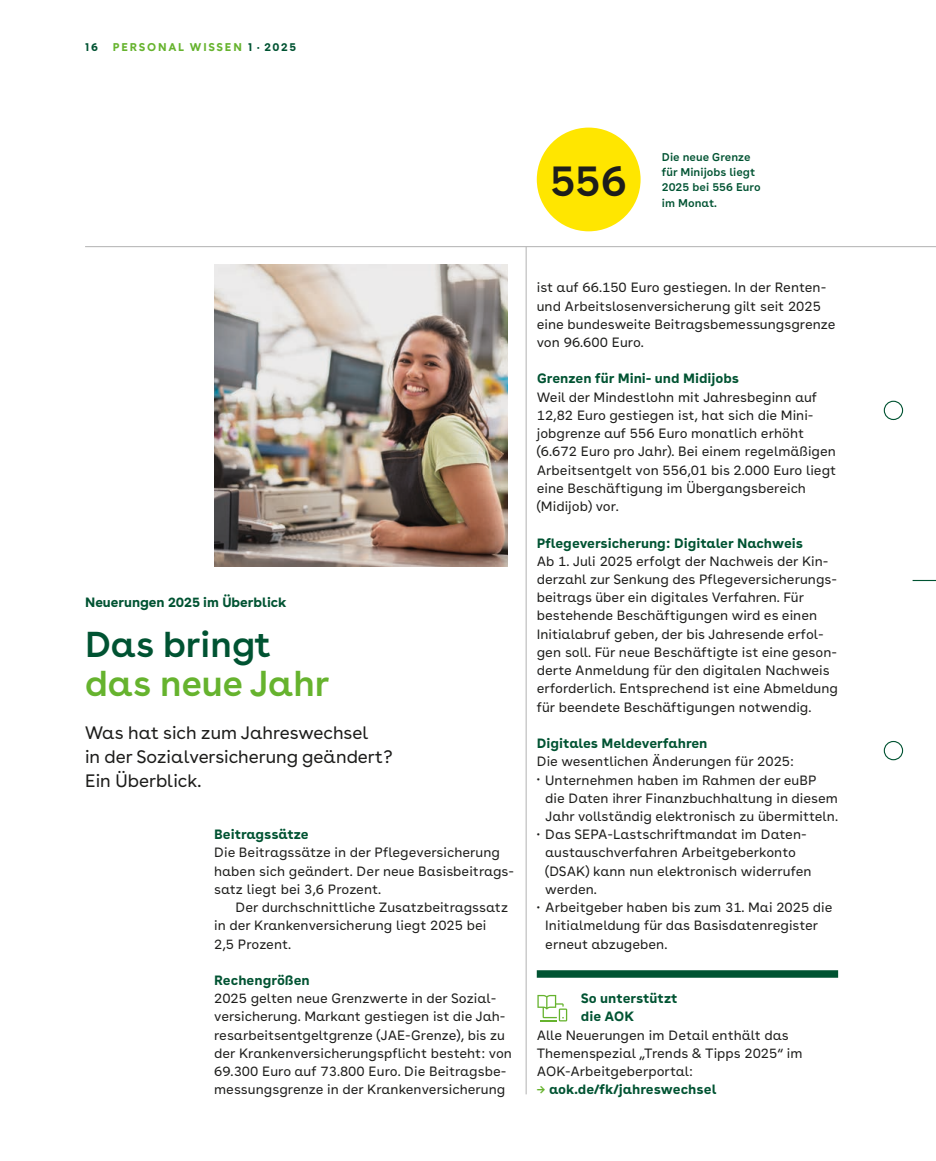
<style>
.page{position:relative;width:936px;height:1161px;background:#fff}
.page>*{position:absolute;margin:0;border:0;box-sizing:border-box;transform-origin:0 0}
.t1{font:600 42.75px "AOK Buenos Aires";color:#1d1d1b}
.t2{font:600 36px "AOK Buenos Aires";color:#66b32e}
.t3{font:600 36px "AOK Buenos Aires";color:#005332}
.t4{font:18px/24.3px "AOK Buenos Aires";color:#1d1d1b}
.t5{font:13.5px/18.3px "AOK Buenos Aires Text";color:#1d1d1b}
.t6{font:700 13.5px/18.3px "AOK Buenos Aires Text";letter-spacing:-.005em;color:#005332}
.t7{font:700 13.5px "AOK Buenos Aires";color:#005332}
.t8{font:600 11.25px/15.1px "AOK Buenos Aires Text";color:#005332}
.t9{font:700 11.25px "AOK Buenos Aires";letter-spacing:.16em;color:#66b32e}
.t10{font:700 11.25px "AOK Buenos Aires";color:#005332}
.s1{color:#005332}
.s2{color:#66b32e}
</style>
<div class="page">
<hr style="left:526px;top:247px;width:1px;height:847px;background:#b2b2b2">
<hr style="left:85px;top:246px;width:850px;height:1px;background:#b2b2b2">
<div style="left:883px;top:401px;width:20px;height:19px;border:1px solid #005332;border-radius:50%"></div>
<div style="left:883px;top:741px;width:20px;height:19px;border:1px solid #005332;border-radius:50%"></div>
<svg style="left:912px;top:580px;width:23px;height:1px"></svg>
<div style="left:536px;top:970px;width:302px;height:8px;background:#005332"></div>
<svg style="left:537px;top:995px;width:30px;height:26px"></svg>
<div style="left:536px;top:128px;width:104px;height:103px;background:#ffe600;border-radius:50%"></div>
<img style="left:214px;top:265px;width:293px;height:301px">
<p class="t10" style="left:85px;top:37px;width:14px">16</p>
<p class="t9" style="left:113px;top:37px;width:185px">PERSONAL WISSEN <span class="s1">1 • 2025</span></p>
<h1 class="t1" style="left:550px;top:145px;width:79px">556</h1>
<p class="t8" style="left:661px;top:148px;width:100px">Die neue Grenze für Minijobs liegt<br>2025 bei 556 Euro</p>
<p class="t8" style="left:661px;top:194px;width:57px">im Monat.</p>
<p class="t7" style="left:85px;top:591px;width:203px">Neuerungen 2025 im Überblick</p>
<h2 class="t3" style="left:85px;top:614px;width:187px">Das bringt</h2>
<h2 class="t2" style="left:85px;top:653px;width:246px">das neue Jahr</h2>
<h3 class="t4" style="left:85px;top:719px;width:309px">Was hat sich zum Jahreswechsel<br>in der Sozialversicherung geändert?<br>Ein Überblick.</h3>
<p class="t6" style="left:214px;top:824px;width:96px">Beitragssätze</p>
<p class="t5" style="left:214px;top:842px;width:301px">Die Beitragssätze in der Pflegeversicherung haben sich geändert. Der neue Basisbeitrags&shy;satz liegt bei 3,6 Prozent.</p>
<p class="t5" style="left:214px;top:897px;width:295px;text-indent:21px">Der durchschnittliche Zusatzbeitragssatz in der Krankenversicherung liegt 2025 bei<br>2,5 Prozent.</p>
<p class="t6" style="left:214px;top:970px;width:97px">Rechengrößen</p>
<p class="t5" style="left:214px;top:988px;width:299px">2025 gelten neue Grenzwerte in der Sozial&shy;versicherung. Markant gestiegen ist die Jah&shy;resarbeitsentgeltgrenze (JAE-Grenze), bis zu der Krankenversicherungspflicht besteht: von 69.300 Euro auf 73.800 Euro. Die Beitragsbe&shy;messungsgrenze in der Krankenversicherung</p>
<p class="t5" style="left:536px;top:277px;width:300px">ist auf 66.150 Euro gestiegen. In der Renten&shy;und Arbeitslosenversicherung gilt seit 2025 eine bundesweite Beitragsbemessungsgrenze von 96.600 Euro.</p>
<p class="t6" style="left:536px;top:368px;width:204px">Grenzen für Mini- und Midijobs</p>
<p class="t5" style="left:536px;top:387px;width:301px">Weil der Mindestlohn mit Jahresbeginn auf 12,82 Euro gestiegen ist, hat sich die Mini&shy;jobgrenze auf 556 Euro monatlich erhöht (6.672 Euro pro Jahr). Bei einem regelmäßigen Arbeitsentgelt von 556,01 bis 2.000 Euro liegt eine Beschäftigung im Übergangsbereich (Midijob) vor.</p>
<p class="t6" style="left:536px;top:532px;width:268px">Pflegeversicherung: Digitaler Nachweis</p>
<p class="t5" style="left:536px;top:551px;width:303px">Ab 1. Juli 2025 erfolgt der Nachweis der Kin&shy;derzahl zur Senkung des Pflegeversicherungs&shy;beitrags über ein digitales Verfahren. Für bestehende Beschäftigungen wird es einen Initialabruf geben, der bis Jahresende erfol&shy;gen soll. Für neue Beschäftigte ist eine geson&shy;derte Anmeldung für den digitalen Nachweis erforderlich. Entsprechend ist eine Abmeldung für beendete Beschäftigungen notwendig.</p>
<p class="t6" style="left:536px;top:733px;width:172px">Digitales Meldeverfahren</p>
<p class="t5" style="left:536px;top:751px;width:259px">Die wesentlichen Änderungen für 2025:</p>
<p class="t5" style="left:545px;top:769px;width:294px;text-indent:-9px">• Unternehmen haben im Rahmen der euBP die Daten ihrer Finanzbuchhaltung in diesem<br>Jahr vollständig elektronisch zu übermitteln.</p>
<p class="t5" style="left:545px;top:824px;width:268px;text-indent:-9px">• Das SEPA-Lastschriftmandat im Daten&shy;austauschverfahren Arbeitgeberkonto (DSAK) kann nun elektronisch widerrufen werden.</p>
<p class="t5" style="left:545px;top:897px;width:289px;text-indent:-9px">• Arbeitgeber haben bis zum 31. Mai 2025 die<br>Initialmeldung für das Basisdatenregister erneut abzugeben.</p>
<p class="t6" style="left:580px;top:988px;width:98px">So unterstützt die AOK</p>
<p class="t5" style="left:536px;top:1025px;width:267px">Alle Neuerungen im Detail enthält das<br>Themenspezial „Trends &amp; Tipps 2025“ im<br>AOK-Arbeitgeberportal:</p>
<p class="t6" style="left:536px;top:1079px;width:181px"><span class="s2">→</span> aok.de/fk/jahreswechsel</p>
</div>
